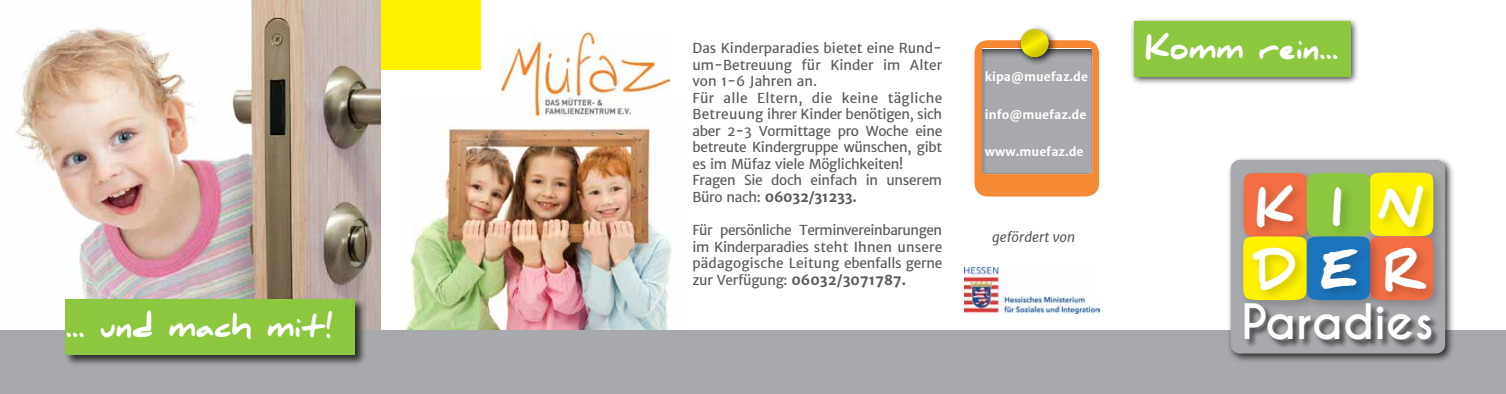
<style>
.page{position:relative;width:1506px;height:394px;background:#fff}
.page>*{position:absolute;margin:0;border:0;box-sizing:border-box;transform-origin:0 0}
.t1{font:700 45.62px "Caviar Dreams";color:#fff}
.t2{font:900 44.88px/62.9px "Daniel";color:#fff}
.t3{font:900 28.75px "Daniel";color:#fff}
.t4{font:13.75px/16.5px "Merriweather Sans";letter-spacing:-.02em;color:#58595b}
.t5{font:italic 13.75px "Merriweather Sans";color:#58595b}
.t6{font:700 12px "Merriweather Sans";color:#fff}
.s1{font-weight:700}
</style>
<div class="page">
<img style="left:405px;top:116px;width:267px;height:214px">
<img style="left:15px;top:0;width:366px;height:330px">
<div style="left:1130px;top:17px;width:230px;height:69px;background:#000;opacity:.75"></div>
<div style="left:1134px;top:21px;width:216px;height:55px;background:#8dc63f"></div>
<div style="left:0;top:330px;width:1506px;height:63px;background:#a7a9ac"></div>
<div style="left:64px;top:298px;width:303px;height:68px;background:#000;opacity:.75"></div>
<div style="left:66px;top:299px;width:289px;height:55px;background:#8dc63f"></div>
<img style="left:974px;top:40px;width:125px;height:156px">
<div style="left:1017px;top:25px;width:41px;height:41px;background:#000;opacity:.75"></div>
<div style="left:1019px;top:27px;width:30px;height:31px;background:#000;opacity:.2"></div>
<div style="left:381px;top:0;width:99px;height:69px;background:#fff200"></div>
<div style="left:1227px;top:155px;width:228px;height:207px;background:#000;opacity:.75"></div>
<div style="left:1231px;top:160px;width:214px;height:193px;background:#a7a9ac;border-radius:9px"></div>
<img style="left:1444px;top:165px;width:6px;height:64px">
<img style="left:1445px;top:229px;width:5px;height:87px">
<img style="left:1433px;top:177px;width:7px;height:63px">
<img style="left:1433px;top:240px;width:7px;height:56px">
<svg style="left:1243px;top:172px;width:190px;height:124px;background:#cdb62c"></svg>
<img style="left:1312px;top:241px;width:62px;height:55px">
<img style="left:1248px;top:177px;width:63px;height:89px">
<img style="left:1239px;top:296px;width:206px;height:66px">
<img style="left:964px;top:267px;width:135px;height:46px">
<img style="left:502px;top:32px;width:168px;height:84px">
<h3 class="t3" style="left:66px;top:310px;width:270px">... und mach mit!</h3>
<p class="t4" style="left:692px;top:40px;width:251px">Das Kinderparadies bietet eine Rund&shy;um-Betreuung für Kinder im Alter von 1-6 Jahren an.<br>Für alle Eltern, die keine tägliche<br>Betreuung ihrer Kinder benötigen, sich aber 2-3 Vormittage pro Woche eine betreute Kindergruppe wünschen, gibt es im Müfaz viele Möglichkeiten!<br>Fragen Sie doch einfach in unserem<br>Büro nach: <span class="s1">06032/31233.</span></p>
<p class="t4" style="left:692px;top:221px;width:251px;text-align:justify">Für persönliche Terminvereinbarungen im Kinderparadies steht Ihnen unsere pädagogische Leitung ebenfalls gerne zur Verfügung: <span class="s1">06032/3071787.</span></p>
<p class="t6" style="left:985px;top:69px;width:105px">kipa@muefaz.de</p>
<p class="t6" style="left:985px;top:107px;width:103px">info@muefaz.de</p>
<p class="t6" style="left:985px;top:144px;width:100px">www.muefaz.de</p>
<p class="t5" style="left:992px;top:229px;width:84px">gefördert von</p>
<h3 class="t3" style="left:1145px;top:32px;width:195px">Komm rein...</h3>
<h2 class="t2" style="left:1256px;top:178px;width:40px">K</h2>
<h2 class="t2" style="left:1379px;top:178px;width:47px">N</h2>
<h2 class="t2" style="left:1320px;top:178px;width:39px">I<br>E</h2>
<h2 class="t2" style="left:1257px;top:241px;width:39px">D</h2>
<h2 class="t2" style="left:1384px;top:241px;width:44px">R</h2>
<h1 class="t1" style="left:1241px;top:294px;width:194px">Paradies</h1>
</div>
